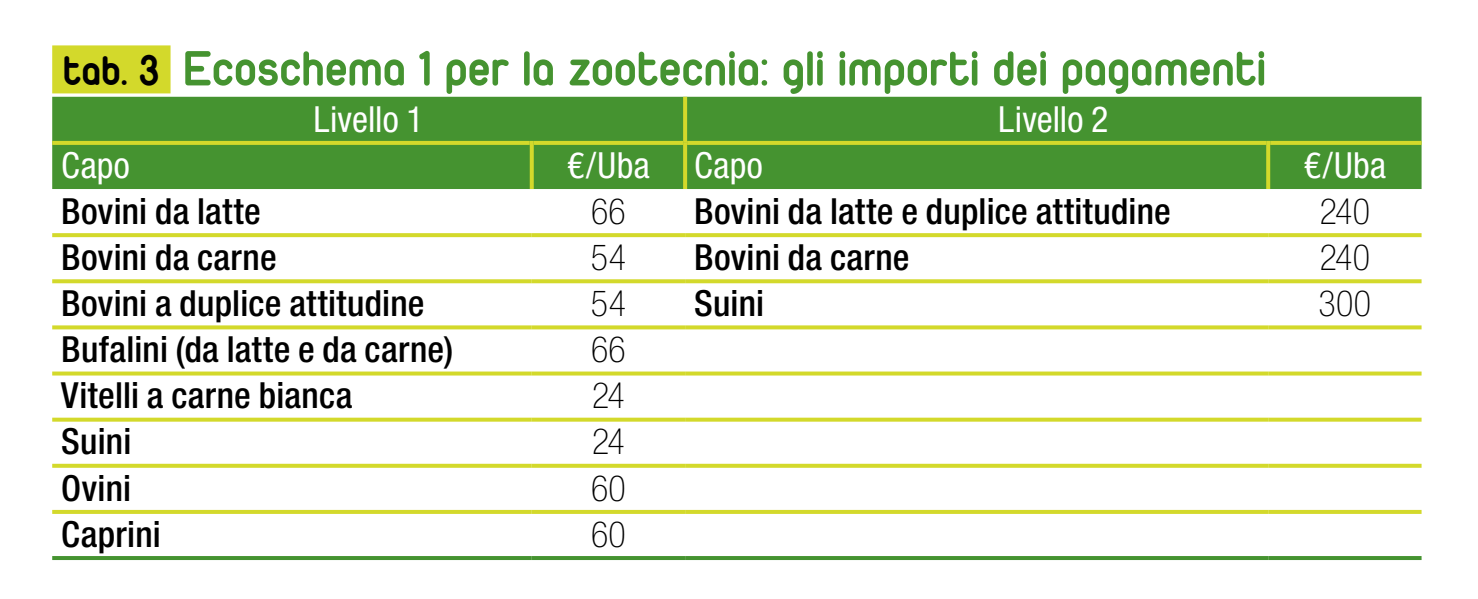
<style>
.page{position:relative;width:1478px;height:599px;background:#fff}
.page>*{position:absolute;margin:0;border:0;box-sizing:border-box;transform-origin:0 0}
.t1{font:700 52px "Duepuntozero";letter-spacing:.01em;color:#459330}
.tev_TABELLA_testo{font:500 condensed 36px "Helvetica Neue LT Std";letter-spacing:.01em;color:#000}
.tev_TABELLA_intestaz{font:condensed 36px "Helvetica Neue LT Std";letter-spacing:.005em;color:#fff}
.tev_TABELLA_testo-2{font:100 condensed 36px "Helvetica Neue LT Std";letter-spacing:.005em;color:#000}
.s1{font-size:44px;color:#000}
</style>
<div class="page">
<div style="left:52px;top:97px;width:1369px;height:92px;background:#459330"></div>
<svg style="left:52px;top:233px;width:480px;height:4px;background:#d4da33"></svg>
<svg style="left:532px;top:233px;width:153px;height:4px"></svg>
<svg style="left:685px;top:233px;width:583px;height:4px;background:#d4da33"></svg>
<svg style="left:1268px;top:233px;width:153px;height:4px"></svg>
<svg style="left:52px;top:279px;width:480px;height:4px;background:#d6db39"></svg>
<svg style="left:532px;top:279px;width:153px;height:4px"></svg>
<svg style="left:685px;top:279px;width:583px;height:4px;background:#d6db39"></svg>
<svg style="left:1268px;top:279px;width:153px;height:4px"></svg>
<svg style="left:52px;top:325px;width:480px;height:4px;background:#d7dc40"></svg>
<svg style="left:532px;top:325px;width:153px;height:4px"></svg>
<svg style="left:685px;top:325px;width:583px;height:4px;background:#d7dc40"></svg>
<svg style="left:1268px;top:325px;width:153px;height:4px"></svg>
<svg style="left:52px;top:371px;width:480px;height:4px;background:#d8de47"></svg>
<svg style="left:532px;top:371px;width:153px;height:4px"></svg>
<svg style="left:685px;top:371px;width:583px;height:4px;background:#d8de47"></svg>
<svg style="left:1268px;top:371px;width:153px;height:4px"></svg>
<svg style="left:52px;top:418px;width:480px;height:4px;background:#d6dc3c"></svg>
<svg style="left:532px;top:418px;width:153px;height:4px"></svg>
<svg style="left:685px;top:418px;width:583px;height:4px;background:#d6dc3c"></svg>
<svg style="left:1268px;top:418px;width:153px;height:4px"></svg>
<svg style="left:52px;top:464px;width:480px;height:4px;background:#d5da35"></svg>
<svg style="left:532px;top:464px;width:153px;height:4px"></svg>
<svg style="left:685px;top:464px;width:583px;height:4px;background:#d5da35"></svg>
<svg style="left:1268px;top:464px;width:153px;height:4px"></svg>
<svg style="left:52px;top:510px;width:480px;height:4px;background:#d3d92f"></svg>
<svg style="left:532px;top:510px;width:153px;height:4px"></svg>
<svg style="left:685px;top:510px;width:583px;height:4px;background:#d3d92f"></svg>
<svg style="left:1268px;top:510px;width:153px;height:4px"></svg>
<svg style="left:52px;top:141px;width:478px;height:4px;background:#cfd72b"></svg>
<svg style="left:534px;top:141px;width:149px;height:4px"></svg>
<svg style="left:687px;top:141px;width:579px;height:4px;background:#cfd72b"></svg>
<svg style="left:1270px;top:141px;width:151px;height:4px"></svg>
<svg style="left:683px;top:97px;width:4px;height:46px"></svg>
<svg style="left:530px;top:141px;width:4px;height:48px"></svg>
<svg style="left:683px;top:143px;width:4px;height:46px"></svg>
<svg style="left:1266px;top:141px;width:4px;height:48px"></svg>
<hr style="left:52px;top:556px;width:480px;height:4px;background:#459330">
<hr style="left:532px;top:556px;width:153px;height:4px;background:#459330">
<hr style="left:685px;top:556px;width:583px;height:4px;background:#459330">
<hr style="left:1268px;top:556px;width:153px;height:4px;background:#459330">
<div style="left:52px;top:45px;width:119px;height:48px;background:#d3d92b"></div>
<p class="t1" style="left:63px;top:40px;width:1204px"><span class="s1">tab. 3</span> Ecoschema 1 per la zootecnia: gli importi dei pagamenti</p>
<p class="tev_TABELLA_intestaz" style="left:313px;top:98px;width:112px">Livello 1</p>
<p class="tev_TABELLA_intestaz" style="left:998px;top:98px;width:112px">Livello 2</p>
<p class="tev_TABELLA_intestaz" style="left:61px;top:144px;width:70px">Capo</p>
<p class="tev_TABELLA_intestaz" style="left:567px;top:144px;width:84px">€/Uba</p>
<p class="tev_TABELLA_intestaz" style="left:694px;top:144px;width:70px">Capo</p>
<p class="tev_TABELLA_intestaz" style="left:1303px;top:144px;width:84px">€/Uba</p>
<p class="tev_TABELLA_testo" style="left:61px;top:190px;width:201px">Bovini da latte</p>
<p class="tev_TABELLA_testo-2" style="left:591px;top:191px;width:36px">66</p>
<p class="tev_TABELLA_testo" style="left:694px;top:190px;width:478px">Bovini da latte e duplice attitudine</p>
<p class="tev_TABELLA_testo-2" style="left:1319px;top:191px;width:52px">240</p>
<p class="tev_TABELLA_testo" style="left:61px;top:236px;width:217px">Bovini da carne</p>
<p class="tev_TABELLA_testo-2" style="left:591px;top:237px;width:36px">54</p>
<p class="tev_TABELLA_testo" style="left:694px;top:236px;width:217px">Bovini da carne</p>
<p class="tev_TABELLA_testo-2" style="left:1319px;top:237px;width:52px">240</p>
<p class="tev_TABELLA_testo" style="left:61px;top:282px;width:365px">Bovini a duplice attitudine</p>
<p class="tev_TABELLA_testo-2" style="left:591px;top:283px;width:36px">54</p>
<p class="tev_TABELLA_testo" style="left:694px;top:282px;width:72px">Suini</p>
<p class="tev_TABELLA_testo-2" style="left:1318px;top:283px;width:54px">300</p>
<p class="tev_TABELLA_testo" style="left:61px;top:328px;width:393px">Bufalini (da latte e da carne)</p>
<p class="tev_TABELLA_testo-2" style="left:591px;top:329px;width:36px">66</p>
<p class="tev_TABELLA_testo" style="left:61px;top:374px;width:292px">Vitelli a carne bianca</p>
<p class="tev_TABELLA_testo-2" style="left:592px;top:375px;width:34px">24</p>
<p class="tev_TABELLA_testo" style="left:61px;top:420px;width:72px">Suini</p>
<p class="tev_TABELLA_testo-2" style="left:592px;top:421px;width:34px">24</p>
<p class="tev_TABELLA_testo" style="left:61px;top:466px;width:71px">Ovini</p>
<p class="tev_TABELLA_testo-2" style="left:591px;top:468px;width:36px">60</p>
<p class="tev_TABELLA_testo" style="left:61px;top:512px;width:101px">Caprini</p>
<p class="tev_TABELLA_testo-2" style="left:591px;top:514px;width:36px">60</p>
</div>
